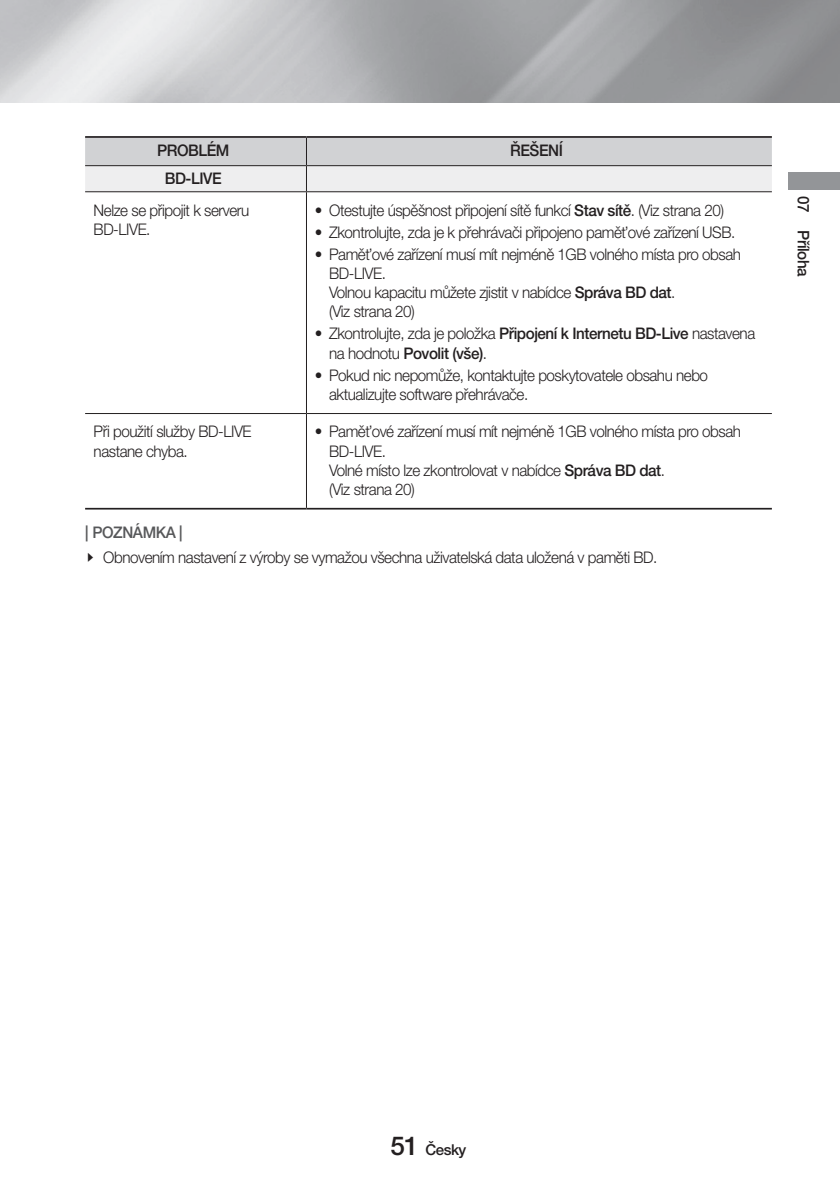
<style>
.page{position:relative;width:840px;height:1191px;background:#fff}
.page>*{position:absolute;margin:0;border:0;box-sizing:border-box;transform-origin:0 0}
._1__Table_basic{font:300 16px/19.2px "Helvetica Neue cp";letter-spacing:-.03em;color:#231f20;scale:.95 1}
._2__Table_Title{font:500 16px "Helvetica Neue cp";letter-spacing:-.03em;color:#231f20;scale:.95 1}
.t1{font:500 16px "Helvetica Neue cp";letter-spacing:-.03em;color:#57585a;scale:.95 1}
.t2{font:500 15px "Helvetica Neue cp";letter-spacing:-.03em;color:#231f20}
.s1{font-weight:500}
.s2{font-family:"CP Icon 1";font-weight:400}
.s3{font-size:26px}
</style>
<div class="page">
<div style="left:788px;top:172px;width:51px;height:17px;background:#939598"></div>
<svg style="left:85px;top:192px;width:221px;height:316px"></svg>
<hr style="left:85px;top:508px;width:221px;height:1px;background:#231f20">
<svg style="left:85px;top:138px;width:686px;height:53px;background:#dbdbdc"></svg>
<hr style="left:85px;top:191px;width:221px;height:1px;background:#231f20">
<hr style="left:306px;top:191px;width:465px;height:1px;background:#231f20">
<hr style="left:306px;top:192px;width:1px;height:221px;background:#231f20">
<hr style="left:85px;top:413px;width:221px;height:1px;background:#231f20">
<hr style="left:306px;top:413px;width:465px;height:1px;background:#231f20">
<hr style="left:306px;top:414px;width:1px;height:94px;background:#231f20">
<hr style="left:85px;top:136px;width:221px;height:2px;background:#231f20">
<hr style="left:306px;top:136px;width:465px;height:2px;background:#231f20">
<hr style="left:306px;top:508px;width:465px;height:1px;background:#231f20">
<p class="_2__Table_Title" style="left:157px;top:141px;width:77px">PROBLÉM</p>
<p class="_2__Table_Title" style="left:510px;top:141px;width:57px">ŘEŠENÍ</p>
<p class="_2__Table_Title" style="left:165px;top:169px;width:61px">BD-LIVE</p>
<p class="_1__Table_basic" style="left:94px;top:200px;width:165px">Nelze se připojit k serveru<br>BD-LIVE.</p>
<p class="_1__Table_basic" style="left:315px;top:200px;width:432px">• Otestujte úspěšnost připojení sítě funkcí <span class="s1">Stav sítě</span>. (Viz strana 20)</p>
<p class="_1__Table_basic" style="left:315px;top:223px;width:443px">• Zkontrolujte, zda je k přehrávači připojeno paměťové zařízení USB.</p>
<p class="_1__Table_basic" style="left:329px;top:245px;width:435px;text-indent:-14px">• Paměťové zařízení musí mít nejméně 1GB volného místa pro obsah BD-LIVE.<br>Volnou kapacitu můžete zjistit v nabídce <span class="s1">Správa BD dat</span>.<br>(Viz strana 20)</p>
<p class="_1__Table_basic" style="left:329px;top:324px;width:449px;text-indent:-14px">• Zkontrolujte, zda je položka <span class="s1">Připojení k Internetu BD-Live</span> nastavena na hodnotu <span class="s1">Povolit (vše)</span>.</p>
<p class="_1__Table_basic" style="left:329px;top:365px;width:400px;text-indent:-14px">• Pokud nic nepomůže, kontaktujte poskytovatele obsahu nebo aktualizujte software přehrávače.</p>
<p class="_1__Table_basic" style="left:94px;top:422px;width:168px">Při použití služby BD-LIVE nastane chyba.</p>
<p class="_1__Table_basic" style="left:329px;top:422px;width:435px;text-indent:-14px">• Paměťové zařízení musí mít nejméně 1GB volného místa pro obsah BD-LIVE.<br>Volné místo lze zkontrolovat v nabídce <span class="s1">Správa BD dat</span>.<br>(Viz strana 20)</p>
<p class="t1" style="left:85px;top:523px;width:104px">| POZNÁMKA |</p>
<p class="_1__Table_basic" style="left:86px;top:548px;width:602px"><span class="s2">\</span> Obnovením nastavení z výroby se vymažou všechna uživatelská data uložená v paměti BD.</p>
<p class="_2__Table_Title" style="left:812px;top:196px;width:86px;rotate:90deg">07 Příloha</p>
<p class="t2" style="left:390px;top:1140px;width:77px"><span class="s3">51</span> Česky</p>
</div>
